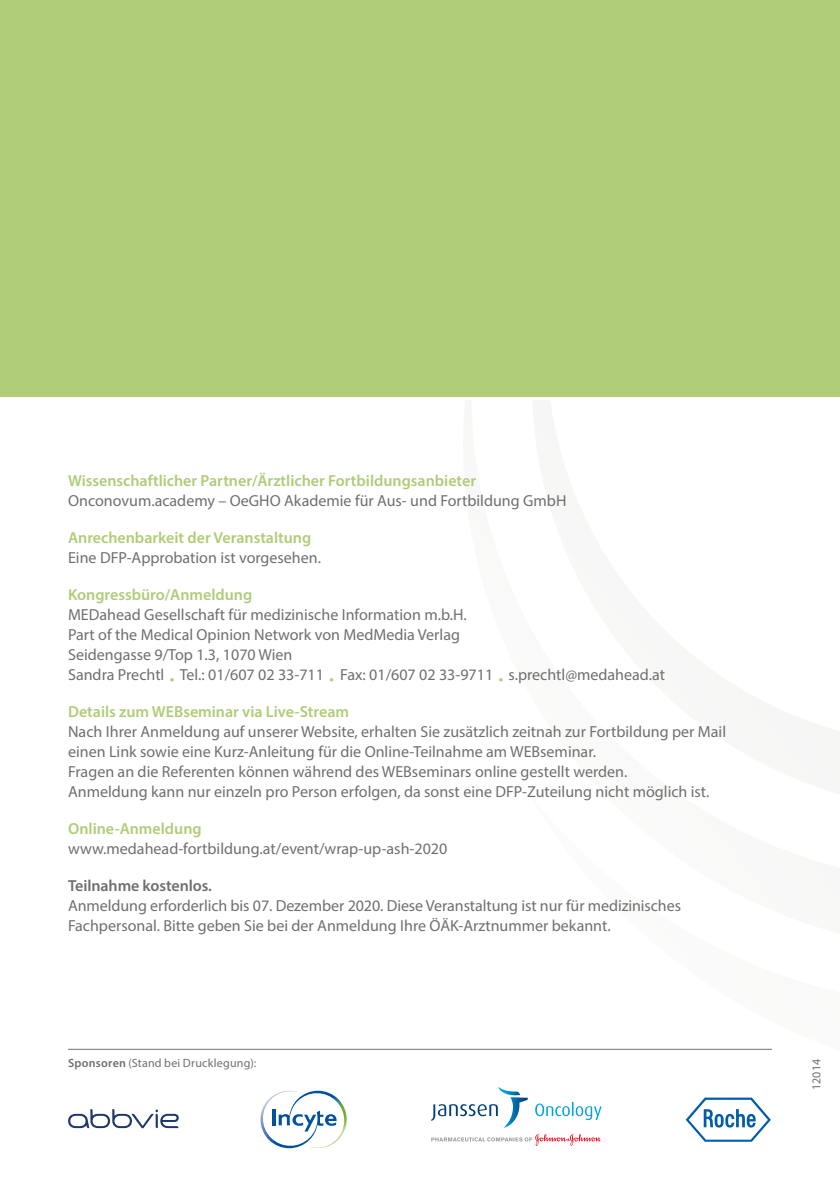
<style>
.page{position:relative;width:840px;height:1191px;background:#fff}
.page>*{position:absolute;margin:0;border:0;box-sizing:border-box;transform-origin:0 0}
.t1{font:16px/20px "Myriad Pro";color:#706f6f}
.t2{font:600 16px "Myriad Pro";color:#afcc78}
.t3{font:600 16px "Myriad Pro";letter-spacing:-.005em;color:#706f6f}
.t4{font:12px "Myriad Pro";letter-spacing:.02em;color:#706f6f}
.s1{color:#afcc78}
.s2{font-weight:600}
</style>
<div class="page">
<div style="left:0;top:0;width:839px;height:397px;background:#afcc78"></div>
<hr style="left:68px;top:1049px;width:703px;height:1px;background:#706f6f">
<svg style="left:260px;top:1090px;width:86px;height:59px"></svg>
<svg style="left:431px;top:1134px;width:169px;height:11px"></svg>
<svg style="left:535px;top:1102px;width:66px;height:18px"></svg>
<svg style="left:431px;top:1087px;width:96px;height:40px"></svg>
<svg style="left:685px;top:1097px;width:85px;height:44px"></svg>
<svg style="left:68px;top:1109px;width:111px;height:19px"></svg>
<p class="t2" style="left:68px;top:470px;width:409px">Wissenschaftlicher Partner/Ärztlicher Fortbildungsanbieter</p>
<p class="t1" style="left:68px;top:490px;width:499px">Onconovum.academy – OeGHO Akademie für Aus- und Fortbildung GmbH</p>
<p class="t2" style="left:68px;top:527px;width:244px">Anrechenbarkeit der Veranstaltung</p>
<p class="t1" style="left:68px;top:547px;width:254px">Eine DFP-Approbation ist vorgesehen.</p>
<p class="t2" style="left:68px;top:584px;width:185px">Kongressbüro/Anmeldung</p>
<p class="t1" style="left:68px;top:604px;width:598px">MEDahead Gesellschaft für medizinische Information m.b.H.<br>Part of the Medical Opinion Network von MedMedia Verlag<br>Seidengasse 9/Top 1.3, 1070 Wien<br>Sandra Prechtl <span class="s1">•</span> Tel.: 01/607 02 33-711 <span class="s1">•</span> Fax: 01/607 02 33-9711 <span class="s1">•</span> s.prechtl@medahead.at</p>
<p class="t2" style="left:68px;top:701px;width:282px">Details zum WEBseminar via Live-Stream</p>
<p class="t1" style="left:68px;top:721px;width:659px">Nach Ihrer Anmeldung auf unserer Website, erhalten Sie zusätzlich zeitnah zur Fortbildung per Mail einen Link sowie eine Kurz-Anleitung für die Online-Teilnahme am WEBseminar.<br>Fragen an die Referenten können während des WEBseminars online gestellt werden.<br>Anmeldung kann nur einzeln pro Person erfolgen, da sonst eine DFP-Zuteilung nicht möglich ist.</p>
<p class="t2" style="left:68px;top:818px;width:135px">Online-Anmeldung</p>
<p class="t1" style="left:68px;top:838px;width:380px">www.medahead-fortbildung.at/event/wrap-up-ash-2020</p>
<p class="t3" style="left:68px;top:875px;width:145px">Teilnahme kostenlos.</p>
<p class="t1" style="left:68px;top:895px;width:614px">Anmeldung erforderlich bis 07. Dezember 2020. Diese Veranstaltung ist nur für medizinisches<br>Fachpersonal. Bitte geben Sie bei der Anmeldung Ihre ÖÄK-Arztnummer bekannt.</p>
<p class="t4" style="left:68px;top:1055px;width:190px"><span class="s2">Sponsoren</span> (Stand bei Drucklegung):</p>
<p class="t4" style="left:808px;top:1090px;width:32px;rotate:-90deg">12014</p>
</div>
